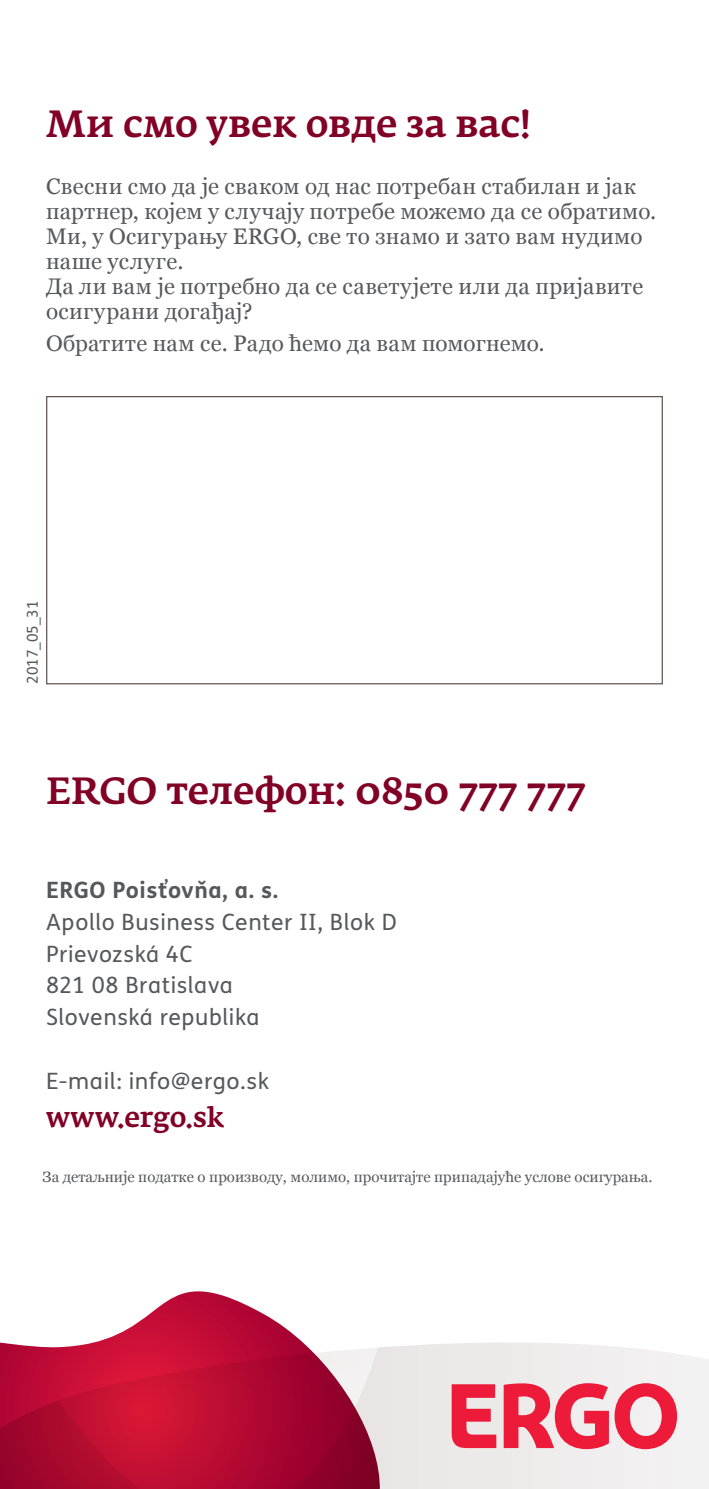
<style>
.page{position:relative;width:709px;height:1489px;background:#fff}
.page>*{position:absolute;margin:0;border:0;box-sizing:border-box;transform-origin:0 0}
.Quote_dunkelrot{font:500 37.5px "Fedra Serif A Pro";color:#820126}
.Headline_13_5_6_75mm{font:500 37.5px "Fedra Serif A Pro";letter-spacing:.005em;color:#820126}
.Kleingedrucktes{font:500 27.5px "Fedra Serif A Pro";letter-spacing:-.005em;color:#820126}
.Copy_DIN_Lang{font:22.5px/25px "Georgia";letter-spacing:.015em;color:#57585a}
.Kleingedrucktes-2{font:22.5px "FS Me";letter-spacing:.025em;color:#57585a}
.Kleingedrucktes-3{font:700 22.5px "FS Me";letter-spacing:.02em;color:#57585a}
.FS_Me_Regular_6_Pt{font:15px "Georgia";color:#57585a}
.t1{font:15px "FS Me";color:#57585a}
.s1{font-family:"FS Me"}
</style>
<div class="page">
<div style="left:46px;top:396px;width:617px;height:288px;border:1px solid #625551"></div>
<svg style="left:468px;top:1342px;width:241px;height:86px"></svg>
<div style="left:430px;top:1343px;width:38px;height:145px;background:#ebe8e8"></div>
<svg style="left:0;top:1291px;width:430px;height:197px"></svg>
<svg style="left:503px;top:1382px;width:174px;height:66px;background:#ee7385"></svg>
<svg style="left:451px;top:1384px;width:45px;height:63px;background:#ec586e"></svg>
<p class="Headline_13_5_6_75mm" style="left:46px;top:102px;width:486px">Ми смо увек овде за вас!</p>
<p class="Copy_DIN_Lang" style="left:46px;top:174px;width:611px">Свесни смо да је сваком од нас потребан стабилан и јак партнер, којем у случају потребе можемо да се обратимо.</p>
<p class="Copy_DIN_Lang" style="left:46px;top:224px;width:598px">Ми, у Осигурању ERGO, све то знамо и зато вам нудимо наше услуге.</p>
<p class="Copy_DIN_Lang" style="left:46px;top:274px;width:598px">Да ли вам је потребно да се саветујете или да пријавите осигурани догађај?</p>
<p class="Copy_DIN_Lang" style="left:46px;top:331px;width:499px">Обратите нам се. Радо ћемо да вам помогнемо<span class="s1">.</span></p>
<p class="t1" style="left:22px;top:684px;width:85px;rotate:-90deg">2017_05_31</p>
<p class="Quote_dunkelrot" style="left:46px;top:769px;width:541px">ERGO телефон: 0850 777 777</p>
<p class="Kleingedrucktes-3" style="left:46px;top:872px;width:234px">ERGO Poisťovňa, a. s.</p>
<p class="Kleingedrucktes-2" style="left:46px;top:906px;width:352px">Apollo Business Center II, Blok D</p>
<p class="Kleingedrucktes-2" style="left:46px;top:938px;width:148px">Prievozská 4C</p>
<p class="Kleingedrucktes-2" style="left:46px;top:970px;width:188px">821 08 Bratislava</p>
<p class="Kleingedrucktes-2" style="left:46px;top:1001px;width:215px">Slovenská republika</p>
<p class="Kleingedrucktes-2" style="left:46px;top:1065px;width:225px">E-mail: info@ergo.sk</p>
<p class="Kleingedrucktes" style="left:46px;top:1101px;width:180px">www.ergo.sk</p>
<p class="FS_Me_Regular_6_Pt" style="left:43px;top:1168px;width:611px">За детаљније податке о производу, молимо, прочитајте припадајуће услове осигурања.</p>
</div>
